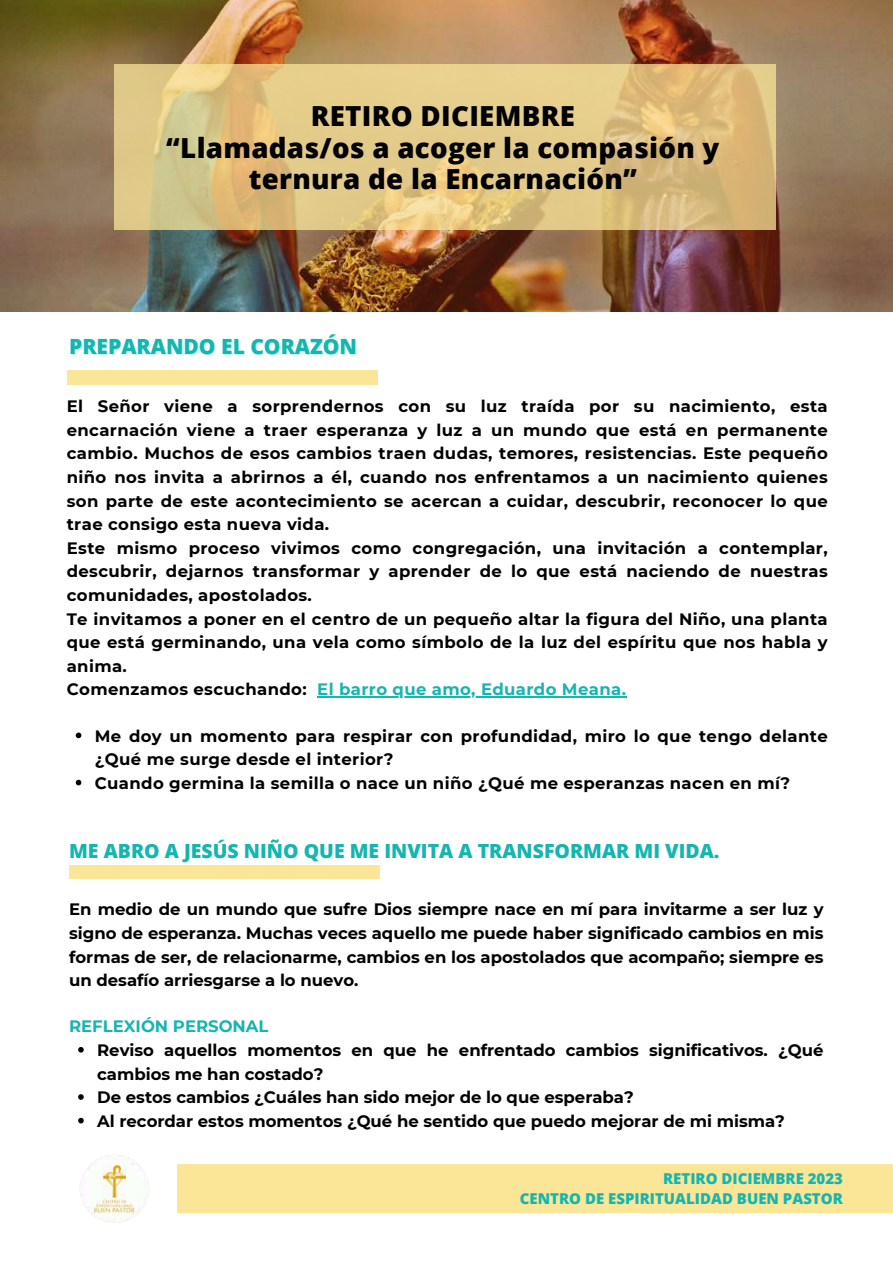
<style>
.page{position:relative;width:893px;height:1264px;background:#fff}
.page>*{position:absolute;margin:0;border:0;box-sizing:border-box;transform-origin:0 0}
.t1{font:800 27.6px/31.5px "Open Sans";letter-spacing:.01em;color:#000;text-align:center}
.t2{font:800 21px "Open Sans";color:#15b5b0}
.t3{font:800 19.5px "Open Sans";color:#15b5b0}
.t4{font:700 16.5px/23.5px "Montserrat";letter-spacing:.025em;color:#000}
.t5{font:700 16.5px/23.5px "Montserrat";color:#000}
.t6{font:700 16.5px "Montserrat";color:#15b5b0}
.t7{font:800 15px/20.2px "Open Sans";color:#15b5b0;text-align:right}
.s1{color:#15b5b0}
</style>
<div class="page">
<img style="left:0;top:0;width:892px;height:311px">
<svg style="left:114px;top:65px;width:661px;height:164px;background:#e0c484"></svg>
<svg style="left:76px;top:732px;width:5px;height:6px"></svg>
<svg style="left:76px;top:779px;width:5px;height:6px"></svg>
<hr style="left:317px;top:696px;width:309px;height:1px;background:#15b5b0">
<img style="left:80px;top:1155px;width:69px;height:67px">
<div style="left:178px;top:1164px;width:714px;height:48px;background:#fbe698"></div>
<div style="left:67px;top:371px;width:310px;height:13px;background:#fbe698"></div>
<div style="left:69px;top:865px;width:310px;height:13px;background:#fbe698"></div>
<svg style="left:78px;top:1047px;width:6px;height:5px"></svg>
<svg style="left:78px;top:1094px;width:6px;height:5px"></svg>
<svg style="left:78px;top:1117px;width:6px;height:6px"></svg>
<h1 class="t1" style="left:166px;top:100px;width:554px">RETIRO DICIEMBRE<br>“Llamadas/os a acoger la compasión y ternura de la Encarnación”</h1>
<p class="t2" style="left:69px;top:331px;width:289px">PREPARANDO EL CORAZÓN</p>
<p class="t4" style="left:67px;top:394px;width:762px">El Señor viene a sorprendernos con su luz traída por su nacimiento, esta encarnación viene a traer esperanza y luz a un mundo que está en permanente cambio. Muchos de esos cambios traen dudas, temores, resistencias. Este pequeño niño nos invita a abrirnos a él, cuando nos enfrentamos a un nacimiento quienes son parte de este acontecimiento se acercan a cuidar, descubrir, reconocer lo que trae consigo esta nueva vida.<br>Este mismo proceso vivimos como congregación, una invitación a contemplar, descubrir, dejarnos transformar y aprender de lo que está naciendo de nuestras comunidades, apostolados.<br>Te invitamos a poner en el centro de un pequeño altar la figura del Niño, una planta que está germinando, una vela como símbolo de la luz del espíritu que nos habla y anima.<br>Comenzamos escuchando: <span class="s1">El barro que amo, Eduardo Meana.</span></p>
<p class="t4" style="left:95px;top:724px;width:734px">Me doy un momento para respirar con profundidad, miro lo que tengo delante ¿Qué me surge desde el interior?<br>Cuando germina la semilla o nace un niño ¿Qué me esperanzas nacen en mí?</p>
<p class="t3" style="left:69px;top:837px;width:652px">ME ABRO A JESÚS NIÑO QUE ME INVITA A TRANSFORMAR MI VIDA.</p>
<p class="t4" style="left:69px;top:897px;width:755px;text-align:justify">En medio de un mundo que sufre Dios siempre nace en mí para invitarme a ser luz y signo de esperanza. Muchas veces aquello me puede haber significado cambios en mis formas de ser, de relacionarme, cambios en los apostolados que acompaño; siempre es un desafío arriesgarse a lo nuevo.</p>
<p class="t6" style="left:69px;top:1016px;width:201px">REFLEXIÓN PERSONAL</p>
<p class="t5" style="left:97px;top:1038px;width:727px">Reviso aquellos momentos en que he enfrentado cambios significativos. ¿Qué cambios me han costado?<br>De estos cambios ¿Cuáles han sido mejor de lo que esperaba?<br>Al recordar estos momentos ¿Qué he sentido que puedo mejorar de mi misma?</p>
<p class="t7" style="left:519px;top:1167px;width:324px">RETIRO DICIEMBRE 2023<br>CENTRO DE ESPIRITUALIDAD BUEN PASTOR</p>
</div>
